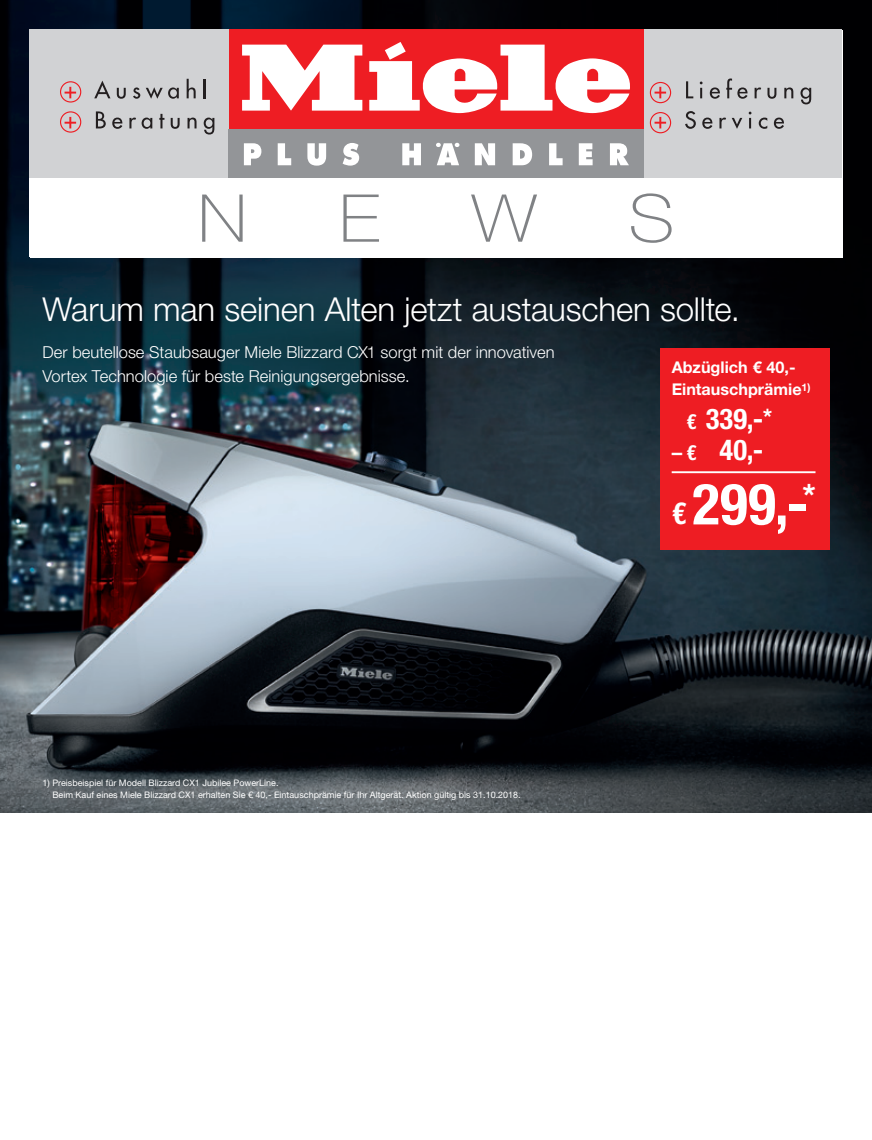
<style>
.page{position:relative;width:872px;height:1140px;background:#fff}
.page>*{position:absolute;margin:0;border:0;box-sizing:border-box;transform-origin:0 0}
.t1{font:100 66px "Helvetica Neue LT";color:#808285;scale:1.11 1}
.t2{font:700 condensed 57px "Helvetica Neue LT";color:#fff}
.t3{font:300 33px "Helvetica Neue LT Pro";letter-spacing:-.005em;color:#fff}
.Grundschrift{font:700 condensed 28.5px "Helvetica Neue LT";color:#fff}
.t4{font:300 16.5px/24px "Helvetica Neue LT Pro";color:#fff}
.Grundschrift-2{font:700 16.2px/21.6px "Helvetica Neue LT";color:#fff}
.t5{font:9px/12px "Helvetica Neue LT";color:#fff}
.s1{font-size:20.85px}
.s2{font-size:22.8px}
.s3{color:#ee1d23}
.s4{font-size:30.45px}
</style>
<div class="page">
<img style="left:0;top:0;width:872px;height:812px">
<div style="left:30px;top:134px;width:812px;height:122px;background:#fff"></div>
<div style="left:30px;top:30px;width:812px;height:148px;background:#d1d2d4"></div>
<div style="left:229px;top:30px;width:414px;height:100px;background:#ee1d23"></div>
<svg style="left:242px;top:42px;width:388px;height:71px"></svg>
<div style="left:229px;top:129px;width:414px;height:49px;background:#939598"></div>
<svg style="left:244px;top:143px;width:17px;height:22px"></svg>
<svg style="left:278px;top:143px;width:13px;height:22px"></svg>
<svg style="left:307px;top:143px;width:19px;height:23px"></svg>
<svg style="left:342px;top:143px;width:17px;height:23px"></svg>
<svg style="left:402px;top:143px;width:19px;height:22px"></svg>
<svg style="left:475px;top:143px;width:20px;height:22px"></svg>
<svg style="left:512px;top:143px;width:20px;height:22px"></svg>
<svg style="left:549px;top:143px;width:13px;height:22px"></svg>
<svg style="left:579px;top:143px;width:13px;height:22px"></svg>
<svg style="left:610px;top:143px;width:19px;height:22px"></svg>
<svg style="left:436px;top:143px;width:23px;height:22px"></svg>
<svg style="left:94px;top:81px;width:16px;height:17px"></svg>
<svg style="left:117px;top:88px;width:9px;height:11px"></svg>
<svg style="left:133px;top:87px;width:7px;height:12px"></svg>
<svg style="left:146px;top:87px;width:33px;height:12px"></svg>
<svg style="left:187px;top:79px;width:9px;height:19px"></svg>
<svg style="left:204px;top:79px;width:2px;height:19px"></svg>
<svg style="left:96px;top:111px;width:10px;height:17px"></svg>
<svg style="left:112px;top:118px;width:10px;height:11px"></svg>
<svg style="left:129px;top:118px;width:7px;height:10px"></svg>
<svg style="left:142px;top:118px;width:10px;height:11px"></svg>
<svg style="left:159px;top:114px;width:5px;height:14px"></svg>
<svg style="left:171px;top:118px;width:9px;height:11px"></svg>
<svg style="left:187px;top:118px;width:9px;height:10px"></svg>
<svg style="left:204px;top:118px;width:10px;height:16px"></svg>
<svg style="left:686px;top:81px;width:7px;height:17px"></svg>
<svg style="left:699px;top:82px;width:3px;height:16px"></svg>
<svg style="left:710px;top:87px;width:10px;height:12px"></svg>
<svg style="left:726px;top:78px;width:21px;height:21px"></svg>
<svg style="left:754px;top:87px;width:7px;height:11px"></svg>
<svg style="left:767px;top:88px;width:9px;height:11px"></svg>
<svg style="left:784px;top:87px;width:9px;height:11px"></svg>
<svg style="left:800px;top:87px;width:11px;height:17px"></svg>
<svg style="left:685px;top:111px;width:11px;height:18px"></svg>
<svg style="left:702px;top:118px;width:10px;height:11px"></svg>
<svg style="left:719px;top:118px;width:23px;height:11px"></svg>
<svg style="left:748px;top:112px;width:3px;height:16px"></svg>
<svg style="left:758px;top:118px;width:9px;height:11px"></svg>
<svg style="left:774px;top:118px;width:10px;height:11px"></svg>
<svg style="left:60px;top:81px;width:21px;height:22px"></svg>
<svg style="left:60px;top:111px;width:21px;height:22px"></svg>
<svg style="left:650px;top:82px;width:21px;height:21px"></svg>
<svg style="left:650px;top:112px;width:21px;height:21px"></svg>
<div style="left:659px;top:349px;width:170px;height:201px;background:#ee1d23"></div>
<hr style="left:671px;top:471px;width:144px;height:2px;background:#fff">
<p class="t1" style="left:197px;top:180px;width:46px">N</p>
<p class="t1" style="left:339px;top:180px;width:38px">E</p>
<p class="t1" style="left:471px;top:180px;width:60px">W</p>
<p class="t1" style="left:628px;top:180px;width:43px">S</p>
<p class="t3" style="left:43px;top:289px;width:699px">Warum man seinen Alten jetzt austauschen sollte.</p>
<p class="t4" style="left:43px;top:340px;width:513px">Der beutellose Staubsauger Miele Blizzard CX1 sorgt mit der innovativen<br>Vortex Technologie für beste Reinigungsergebnisse.</p>
<p class="Grundschrift-2" style="left:671px;top:356px;width:140px">Abzüglich € 40,-<br>Eintauschprämie<sup>1)</sup></p>
<p class="Grundschrift" style="left:686px;top:402px;width:98px"><span class="s1">€</span> 339,-<span class="s2">*</span><span class="s3">*</span></p>
<p class="Grundschrift" style="left:671px;top:432px;width:93px"><span class="s1">– €</span> 40,-</p>
<p class="t2" style="left:671px;top:469px;width:145px"><span class="s4">€</span> 299,-<sup>*</sup></p>
<p class="t5" style="left:52px;top:776px;width:470px;text-indent:-10px">1) Preisbeispiel für Modell Blizzard CX1 Jubilee PowerLine.<br>Beim Kauf eines Miele Blizzard CX1 erhalten Sie € 40,- Eintauschprämie für Ihr Altgerät. Aktion gültig bis 31.10.2018.</p>
</div>
